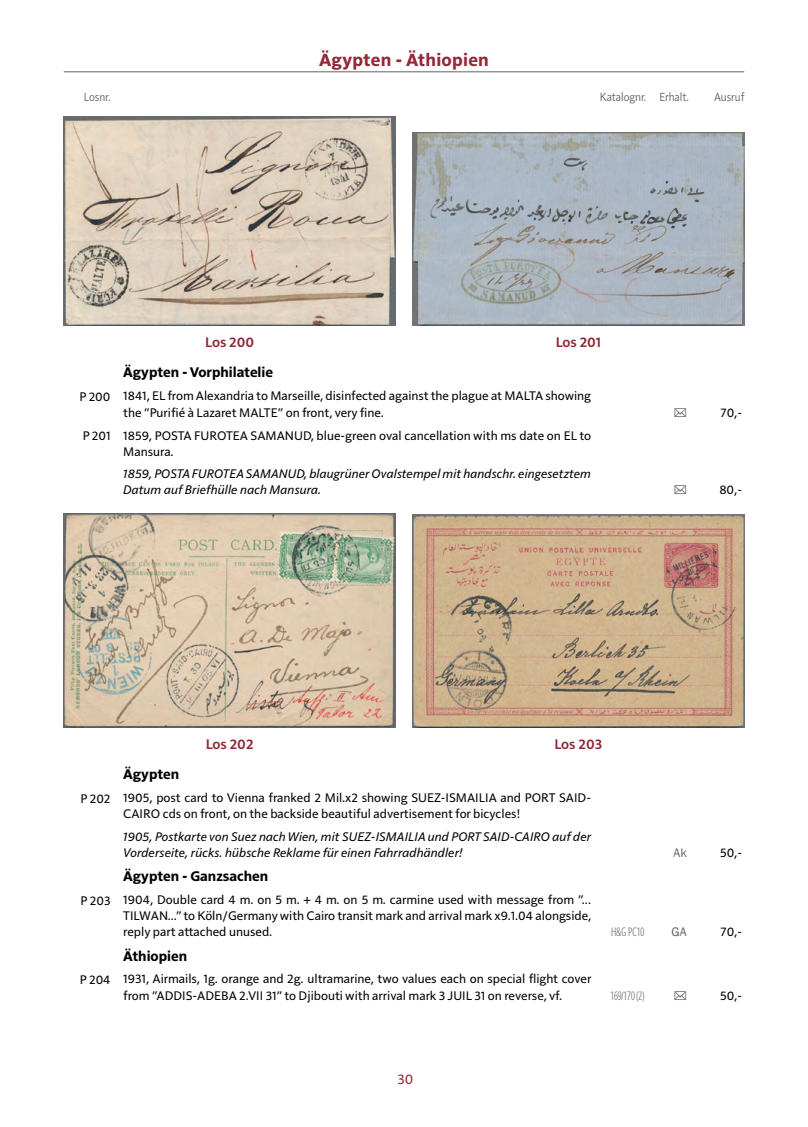
<style>
.page{position:relative;width:808px;height:1127px;background:#fff}
.page>*{position:absolute;margin:0;border:0;box-sizing:border-box;transform-origin:0 0}
.t1{font:700 18px "Solitaire MVB Pro";letter-spacing:.015em;color:#942738}
.t2{font:700 14.25px "Solitaire MVB Pro";color:#000}
.t3{font:600 14.25px "Solitaire MVB Pro";color:#942738}
.t4{font:14.25px "Solitaire MVB Pro";color:#942738}
.t5{font:12.75px/16.2px "Solitaire MVB Pro";color:#000}
.t6{font:italic 12.75px/16.2px "Solitaire MVB Pro";color:#000}
.t7{font:12px "Solitaire MVB Pro";letter-spacing:-.005em;color:#646363;scale:.9 1}
.t8{font:700 12px "Parisine Std Comp Clair";color:#646363}
</style>
<div class="page">
<hr style="left:64px;top:71px;width:680px;height:1px;background:#646363">
<img style="left:64px;top:117px;width:331px;height:209px">
<img style="left:412px;top:132px;width:332px;height:193px">
<img style="left:64px;top:513px;width:331px;height:214px">
<img style="left:412px;top:514px;width:332px;height:213px">
<h1 class="t1" style="left:319px;top:48px;width:171px">Ägypten - Äthiopien</h1>
<p class="t7" style="left:84px;top:88px;width:31px">Losnr.</p>
<p class="t7" style="left:600px;top:88px;width:100px">Katalognr. Erhalt.</p>
<p class="t7" style="left:714px;top:88px;width:35px">Ausruf</p>
<p class="t3" style="left:205px;top:332px;width:50px">Los 200</p>
<p class="t3" style="left:556px;top:332px;width:47px">Los 201</p>
<p class="t2" style="left:123px;top:363px;width:151px">Ägypten - Vorphilatelie</p>
<p class="t5" style="left:123px;top:387px;width:469px;text-indent:-44px">P 200 1841, EL from Alexandria to Marseille, disinfected against the plague at MALTA showing the ”Purifié à Lazaret MALTE” on front, very fine.</p>
<p class="t5" style="left:123px;top:426px;width:469px;text-indent:-41px">P 201 1859, POSTA FUROTEA SAMANUD, blue-green oval cancellation with ms date on EL to<br>Mansura.</p>
<p class="t6" style="left:123px;top:465px;width:469px">1859, POSTA FUROTEA SAMANUD, blaugrüner Ovalstempel mit handschr. eingesetztem<br>Datum auf Briefhülle nach Mansura.</p>
<p class="t5" style="left:720px;top:403px;width:23px">70,-</p>
<p class="t5" style="left:719px;top:481px;width:24px">80,-</p>
<p class="t3" style="left:206px;top:734px;width:49px">Los 202</p>
<p class="t3" style="left:554px;top:734px;width:49px">Los 203</p>
<p class="t2" style="left:123px;top:764px;width:57px">Ägypten</p>
<p class="t5" style="left:123px;top:789px;width:469px;text-indent:-43px">P 202 1905, post card to Vienna franked 2 Mil.x2 showing SUEZ-ISMAILIA and PORT SAID-<br>CAIRO cds on front, on the backside beautiful advertisement for bicycles!</p>
<p class="t6" style="left:123px;top:827px;width:469px">1905, Postkarte von Suez nach Wien, mit SUEZ-ISMAILIA und PORT SAID-CAIRO auf der<br>Vorderseite, rücks. hübsche Reklame für einen Fahrradhändler!</p>
<p class="t2" style="left:123px;top:866px;width:146px">Ägypten - Ganzsachen</p>
<p class="t5" style="left:123px;top:890px;width:469px;text-align:justify;text-indent:-43px">P 203 1904, Double card 4 m. on 5 m. + 4 m. on 5 m. carmine used with message from ”...<br>TILWAN...” to Köln/Germany with Cairo transit mark and arrival mark x9.1.04 alongside, reply part attached unused.</p>
<p class="t2" style="left:123px;top:946px;width:65px">Äthiopien</p>
<p class="t5" style="left:123px;top:970px;width:469px;text-indent:-43px">P 204 1931, Airmails, 1g. orange and 2g. ultramarine, two values each on special flight cover from ”ADDIS-ADEBA 2.VII 31” to Djibouti with arrival mark 3 JUIL 31 on reverse, vf.</p>
<p class="t5" style="left:720px;top:843px;width:24px">50,-</p>
<p class="t8" style="left:611px;top:925px;width:35px">H&amp;G PC10</p>
<p class="t5" style="left:720px;top:923px;width:23px">70,-</p>
<p class="t8" style="left:610px;top:988px;width:35px">169/170 (2)</p>
<p class="t5" style="left:720px;top:986px;width:24px">50,-</p>
<p class="t4" style="left:397px;top:1069px;width:17px">30</p>
</div>
